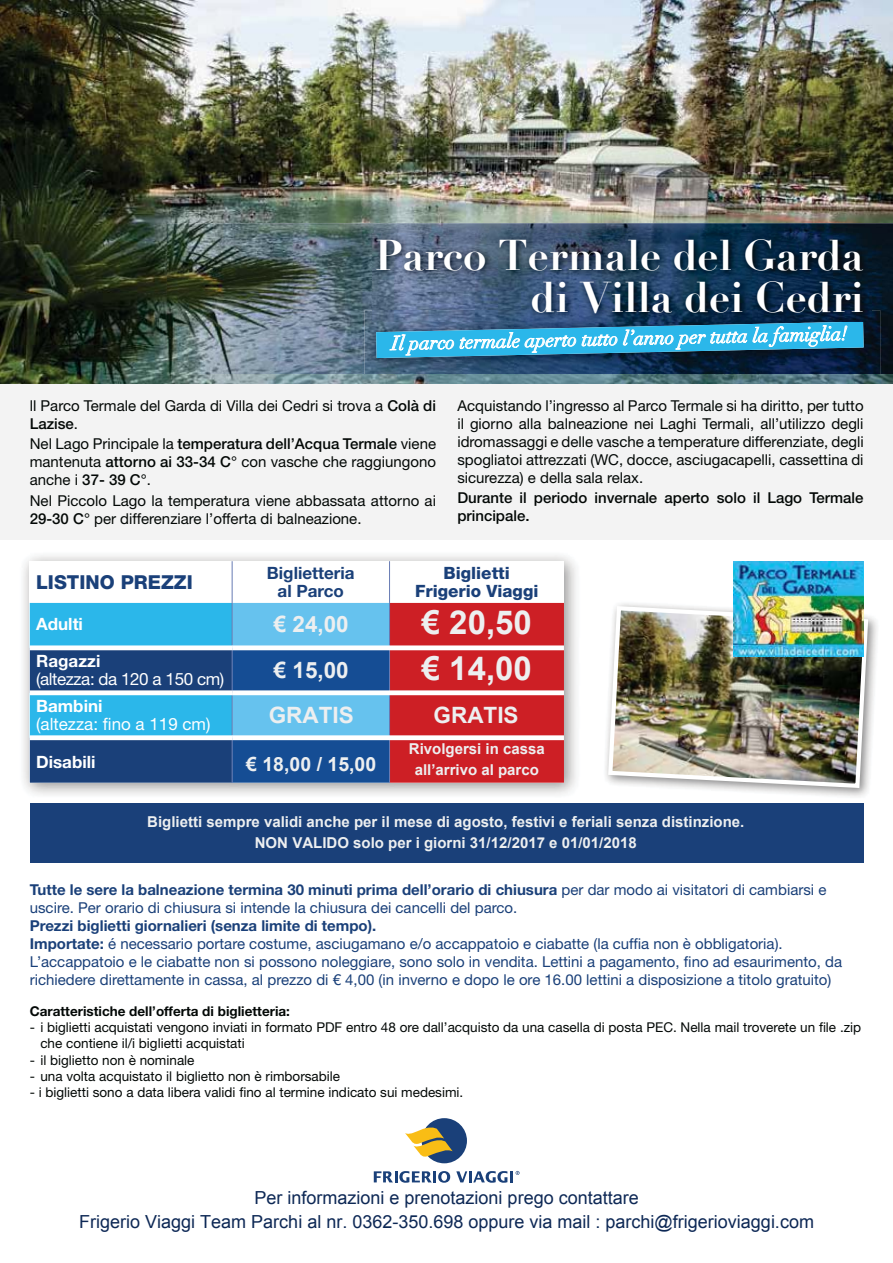
<style>
.page{position:relative;width:893px;height:1263px;background:#fff}
.page>*{position:absolute;margin:0;border:0;box-sizing:border-box;transform-origin:0 0}
.t1{font:700 42px/42px "Didot";color:#fff;text-align:right}
.t2{font:700 33px "Arial";color:#edeff0}
.t3{font:700 22.5px "Arial";color:#edeff0}
.t4{font:700 19.5px "Arial";color:#edeff0}
.t5{font:italic 19.35px "Didot";color:#fff}
.t6{font:800 19.2px "Helvetica Neue LT Std";color:#1a4079}
.t7{font:18px/24px "Arial";color:#0d2855;text-align:center}
.t8{font:700 16.95px/37px "Helvetica Neue LT Std";color:#fff}
.t9{font:800 16.95px/18.1px "Helvetica Neue LT Std";color:#1a4079;text-align:center}
.t10{font:16.95px "Helvetica Neue LT Std";letter-spacing:-.025em;color:#fff}
.t11{font:16.95px "Helvetica Neue LT Std";color:#fff}
.t12{font:700 16.95px/18.1px "Helvetica Neue LT Std";color:#1a4079;text-align:center}
.t13{font:15px/18px "Helvetica Neue LT Std";color:#1a4079}
.t14{font:15px/18px "Helvetica Neue LT Std";color:#030806}
.t15{font:700 15px/20.9px "Arial";color:#edeff0;text-align:center}
.t16{font:500 15px/18px "Helvetica Neue LT Std";color:#030806}
.t17{font:13.5px/16.2px "Helvetica Neue LT Std";color:#030806}
.t18{font:700 13.5px "Helvetica Neue LT Std";color:#030806}
.s1{font-weight:500}
.s2{font-weight:700}
</style>
<div class="page">
<img style="left:0;top:0;width:892px;height:385px">
<img style="left:167px;top:223px;width:725px;height:151px">
<div style="left:0;top:385px;width:892px;height:155px;background:#f3f3f3"></div>
<img style="left:23px;top:555px;width:553px;height:240px">
<div style="left:421px;top:1118px;width:46px;height:45px;background:#1a4079;border-radius:50%"></div>
<svg style="left:405px;top:1126px;width:47px;height:32px"></svg>
<svg style="left:374px;top:1171px;width:76px;height:12px"></svg>
<svg style="left:456px;top:1171px;width:63px;height:12px"></svg>
<img style="left:605px;top:600px;width:272px;height:197px">
<img style="left:606px;top:604px;width:264px;height:186px">
<img style="left:733px;top:561px;width:130px;height:95px">
<img style="left:365px;top:310px;width:515px;height:65px">
<svg style="left:376px;top:322px;width:487px;height:36px;background:#449dc3"></svg>
<img style="left:372px;top:234px;width:499px;height:87px">
<div style="left:30px;top:804px;width:833px;height:59px;background:#1a4079"></div>
<svg style="left:30px;top:561px;width:534px;height:222px"></svg>
<h1 class="t1" style="left:375px;top:234px;width:490px">Parco Termale del Garda di Villa dei Cedri</h1>
<p class="t5" style="left:391px;top:331px;width:457px;rotate:-1deg">Il parco termale aperto tutto l’anno per tutta la famiglia!</p>
<p class="t14" style="left:30px;top:398px;width:408px">ll Parco Termale del Garda di Villa dei Cedri si trova a <span class="s1">Colà di<br>Lazise</span>.</p>
<p class="t14" style="left:30px;top:436px;width:408px;text-align:justify">Nel Lago Principale la <span class="s1">temperatura dell’Acqua Termale</span> viene mantenuta <span class="s1">attorno ai 33-34 C°</span> con vasche che raggiungono anche i <span class="s1">37- 39 C°</span>.</p>
<p class="t14" style="left:30px;top:492px;width:408px">Nel Piccolo Lago la temperatura viene abbassata attorno ai<br><span class="s1">29-30 C°</span> per differenziare l’offerta di balneazione.</p>
<p class="t14" style="left:457px;top:398px;width:408px;text-align:justify">Acquistando l’ingresso al Parco Termale si ha diritto, per tutto il giorno alla balneazione nei Laghi Termali, all’utilizzo degli idromassaggi e delle vasche a temperature differenziate, degli spogliatoi attrezzati (WC, docce, asciugacapelli, cassettina di sicurezza) e della sala relax.</p>
<p class="t16" style="left:457px;top:490px;width:408px">Durante il periodo invernale aperto solo il Lago Termale principale.</p>
<p class="t6" style="left:36px;top:571px;width:158px">LISTINO PREZZI</p>
<p class="t12" style="left:267px;top:565px;width:89px">Biglietteria al Parco</p>
<p class="t9" style="left:415px;top:564px;width:125px">Biglietti<br>Frigerio Viaggi</p>
<p class="t8" style="left:36px;top:607px;width:66px">Adulti<br>Ragazzi</p>
<p class="t10" style="left:36px;top:673px;width:189px">(altezza: da 120 a 150 cm)</p>
<p class="t8" style="left:36px;top:689px;width:68px">Bambini</p>
<p class="t11" style="left:36px;top:718px;width:176px">(altezza: fino a 119 cm)</p>
<p class="t8" style="left:36px;top:744px;width:61px">Disabili</p>
<h3 class="t3" style="left:292px;top:611px;width:58px">24,00</h3>
<h2 class="t2" style="left:449px;top:604px;width:84px">20,50</h2>
<h3 class="t3" style="left:292px;top:657px;width:58px">15,00</h3>
<h2 class="t2" style="left:449px;top:650px;width:84px">14,00</h2>
<h3 class="t3" style="left:269px;top:703px;width:87px">GRATIS</h3>
<p class="t15" style="left:409px;top:739px;width:137px">Rivolgersi in cassa</p>
<h3 class="t4" style="left:262px;top:753px;width:115px">18,00 / 15,00</h3>
<p class="t15" style="left:414px;top:760px;width:126px">all’arrivo al parco</p>
<p class="t15" style="left:147px;top:811px;width:598px">Biglietti sempre validi anche per il mese di agosto, festivi e feriali senza distinzione.<br>NON VALIDO solo per i giorni 31/12/2017 e 01/01/2018</p>
<h3 class="t3" style="left:433px;top:703px;width:87px">GRATIS</h3>
<p class="t13" style="left:30px;top:882px;width:798px"><span class="s2">Tutte le sere la balneazione termina 30 minuti prima dell’orario di chiusura</span> per dar modo ai visitatori di cambiarsi e uscire. Per orario di chiusura si intende la chiusura dei cancelli del parco.</p>
<p class="t13" style="left:30px;top:918px;width:813px"><span class="s2">Prezzi biglietti giornalieri (senza limite di tempo).<br>Importate:</span> é necessario portare costume, asciugamano e/o accappatoio e ciabatte (la cuffia non è obbligatoria).<br>L’accappatoio e le ciabatte non si possono noleggiare, sono solo in vendita. Lettini a pagamento, fino ad esaurimento, da richiedere direttamente in cassa, al prezzo di € 4,00 (in inverno e dopo le ore 16.00 lettini a disposizione a titolo gratuito)</p>
<p class="t18" style="left:30px;top:1006px;width:262px">Caratteristiche dell’offerta di biglietteria:</p>
<p class="t17" style="left:40px;top:1020px;width:822px;text-indent:-11px">- i biglietti acquistati vengono inviati in formato PDF entro 48 ore dall’acquisto da una casella di posta PEC. Nella mail troverete un file .zip che contiene il/i biglietti acquistati</p>
<p class="t17" style="left:30px;top:1053px;width:166px">- il biglietto non è nominale</p>
<p class="t17" style="left:30px;top:1069px;width:312px">- una volta acquistato il biglietto non è rimborsabile</p>
<p class="t17" style="left:30px;top:1085px;width:435px">- i biglietti sono a data libera validi fino al termine indicato sui medesimi.</p>
<p class="t7" style="left:79px;top:1186px;width:736px">Per informazioni e prenotazioni prego contattare<br>Frigerio Viaggi Team Parchi al nr. 0362-350.698 oppure via mail : parchi@frigerioviaggi.com</p>
</div>
